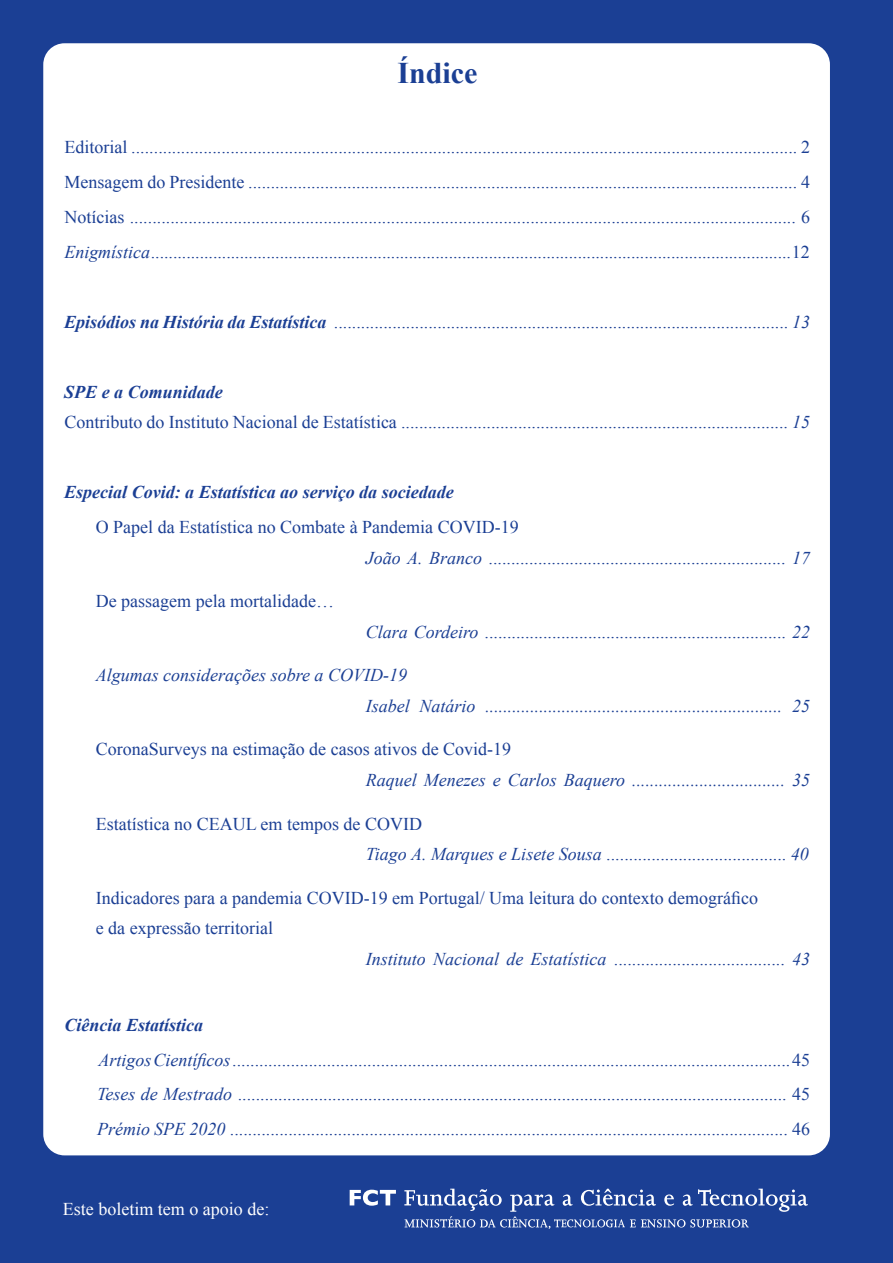
<style>
.page{position:relative;width:893px;height:1263px;background:#1b3f94}
.page>*{position:absolute;margin:0;border:0;box-sizing:border-box;transform-origin:0 0}
.t1{font:700 30px "Times New Roman";color:#1b3f94}
.t2{font:18px/30.6px "Times New Roman";color:#1b3f94}
.t3{font:italic 18px "Times New Roman";color:#1b3f94}
.t4{font:italic 700 18px "Times New Roman";color:#1b3f94}
.t5{font:18px "Times New Roman";color:#fff}
.s1{font-style:italic}
.s2{font-weight:700;font-style:italic}
</style>
<div class="page">
<div style="left:43px;top:43px;width:787px;height:1112px;background:#fff;border-radius:21px"></div>
<svg style="left:350px;top:1190px;width:46px;height:16px"></svg>
<svg style="left:404px;top:1189px;width:404px;height:40px"></svg>
<p class="t1" style="left:397px;top:52px;width:82px">Índice</p>
<p class="t2" style="left:65px;top:131px;width:747px">Editorial .................................................................................................................................................... 2</p>
<p class="t2" style="left:65px;top:166px;width:747px">Mensagem do Presidente .......................................................................................................................... 4</p>
<p class="t2" style="left:65px;top:201px;width:747px">Notícias .................................................................................................................................................... 6</p>
<p class="t2" style="left:65px;top:236px;width:747px"><span class="s1">Enigmística</span> ................................................................................................................................................ 12</p>
<p class="t2" style="left:64px;top:306px;width:747px"><span class="s2">Episódios na História da Estatística</span> ..................................................................................................... <span class="s1">13</span></p>
<p class="t2" style="left:64px;top:376px;width:747px"><span class="s2">SPE e a Comunidade<br></span>Contributo do Instituto Nacional de Estatística ...................................................................................... <span class="s1">15</span></p>
<p class="t4" style="left:64px;top:480px;width:391px">Especial Covid: a Estatística ao serviço da sociedade</p>
<p class="t2" style="left:96px;top:511px;width:424px">O Papel da Estatística no Combate à Pandemia COVID-19</p>
<p class="t2" style="left:366px;top:542px;width:446px"><span class="s1">João A. Branco</span> .................................................................. <span class="s1">17</span></p>
<p class="t2" style="left:96px;top:586px;width:240px">De passagem pela mortalidade…</p>
<p class="t2" style="left:366px;top:616px;width:446px"><span class="s1">Clara Cordeiro</span> ................................................................... <span class="s1">22</span></p>
<p class="t3" style="left:96px;top:663px;width:313px">Algumas considerações sobre a COVID-19</p>
<p class="t3" style="left:366px;top:693px;width:446px">Isabel Natário .................................................................. 25</p>
<p class="t2" style="left:96px;top:734px;width:417px">CoronaSurveys na estimação de casos ativos de Covid-19</p>
<p class="t3" style="left:366px;top:768px;width:446px">Raquel Menezes e Carlos Baquero .................................. 35</p>
<p class="t2" style="left:96px;top:808px;width:328px">Estatística no CEAUL em tempos de COVID</p>
<p class="t2" style="left:366px;top:839px;width:445px"><span class="s1">Tiago A. Marques e Lisete Sousa</span> ........................................ <span class="s1">40</span></p>
<p class="t2" style="left:96px;top:882px;width:664px">Indicadores para a pandemia COVID-19 em Portugal/ Uma leitura do contexto demográfico</p>
<p class="t2" style="left:96px;top:913px;width:179px">e da expressão territorial</p>
<p class="t2" style="left:366px;top:943px;width:446px"><span class="s1">Instituto Nacional de Estatística</span> ...................................... <span class="s1">43</span></p>
<p class="t4" style="left:65px;top:1012px;width:140px">Ciência Estatística</p>
<p class="t2" style="left:99px;top:1044px;width:713px"><span class="s1">ArtigosCientíficos</span>............................................................................................................................ 45</p>
<p class="t2" style="left:97px;top:1079px;width:715px"><span class="s1">Teses de Mestrado</span> .......................................................................................................................... 45</p>
<p class="t2" style="left:97px;top:1114px;width:715px"><span class="s1">Prémio SPE 2020</span> ............................................................................................................................ 46</p>
<p class="t5" style="left:63px;top:1197px;width:208px">Este boletim tem o apoio de:</p>
</div>
